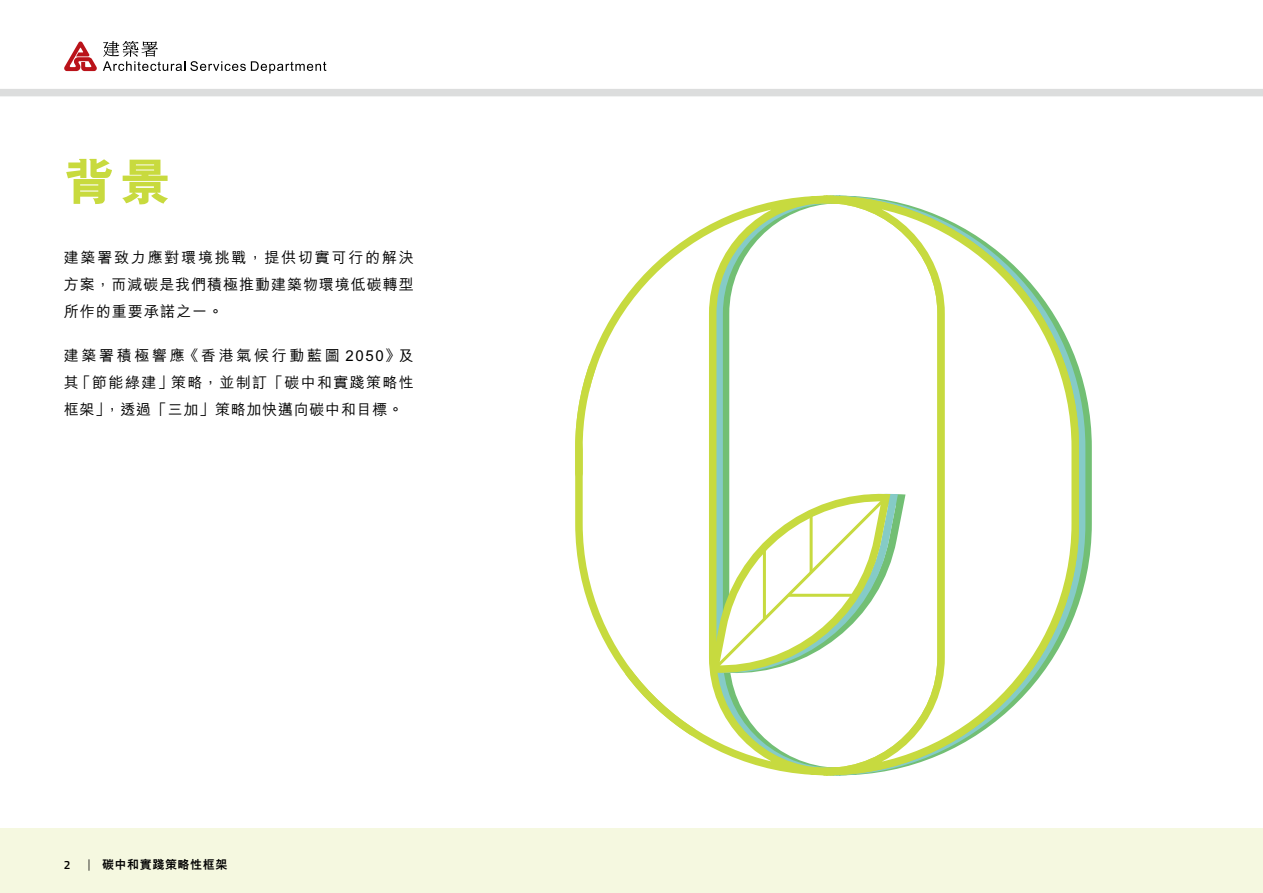
<style>
.page{position:relative;width:1263px;height:893px;background:#fff}
.page>*{position:absolute;margin:0;border:0;box-sizing:border-box;transform-origin:0 0}
.Title_L2__H1{font:800 51px "M Hei HK";color:#c8da3e}
.Paragraph_Style_1__P{font:500 15px/27px "M Hei HK";letter-spacing:.08em;color:#000;text-align:justify}
.t1{font:800 12px "M Hei HK";letter-spacing:.05em;color:#000}
.t2{font:600 12px "Titillium Web";color:#000}
.s1{font-family:"Titillium Web";font-weight:300}
</style>
<div class="page">
<svg style="left:575px;top:195px;width:508px;height:581px"></svg>
<div style="left:0;top:828px;width:1263px;height:65px;background:#f5f8e0"></div>
<div style="left:0;top:89px;width:1263px;height:7px;background:#dcdddd"></div>
<svg style="left:64px;top:41px;width:33px;height:30px"></svg>
<svg style="left:103px;top:41px;width:223px;height:32px"></svg>
<h1 class="Title_L2__H1" style="left:64px;top:156px;width:109px">背景</h1>
<p class="Paragraph_Style_1__P" style="left:64px;top:243px;width:351px">建築署致力應對環境挑戰，提供切實可行的解決方案，而減碳是我們積極推動建築物環境低碳轉型所作的重要承諾之一。</p>
<p class="Paragraph_Style_1__P" style="left:64px;top:341px;width:352px">建築署積極響應《香港氣候行動藍圖 2050》及其「節能綠建」策略，並制訂「碳中和實踐策略性框架」，透過「三加」策略加快邁向碳中和目標。</p>
<p class="t2" style="left:64px;top:855px;width:8px">2</p>
<p class="t1" style="left:88px;top:859px;width:141px"><span class="s1">|</span> 碳中和實踐策略性框架</p>
</div>
